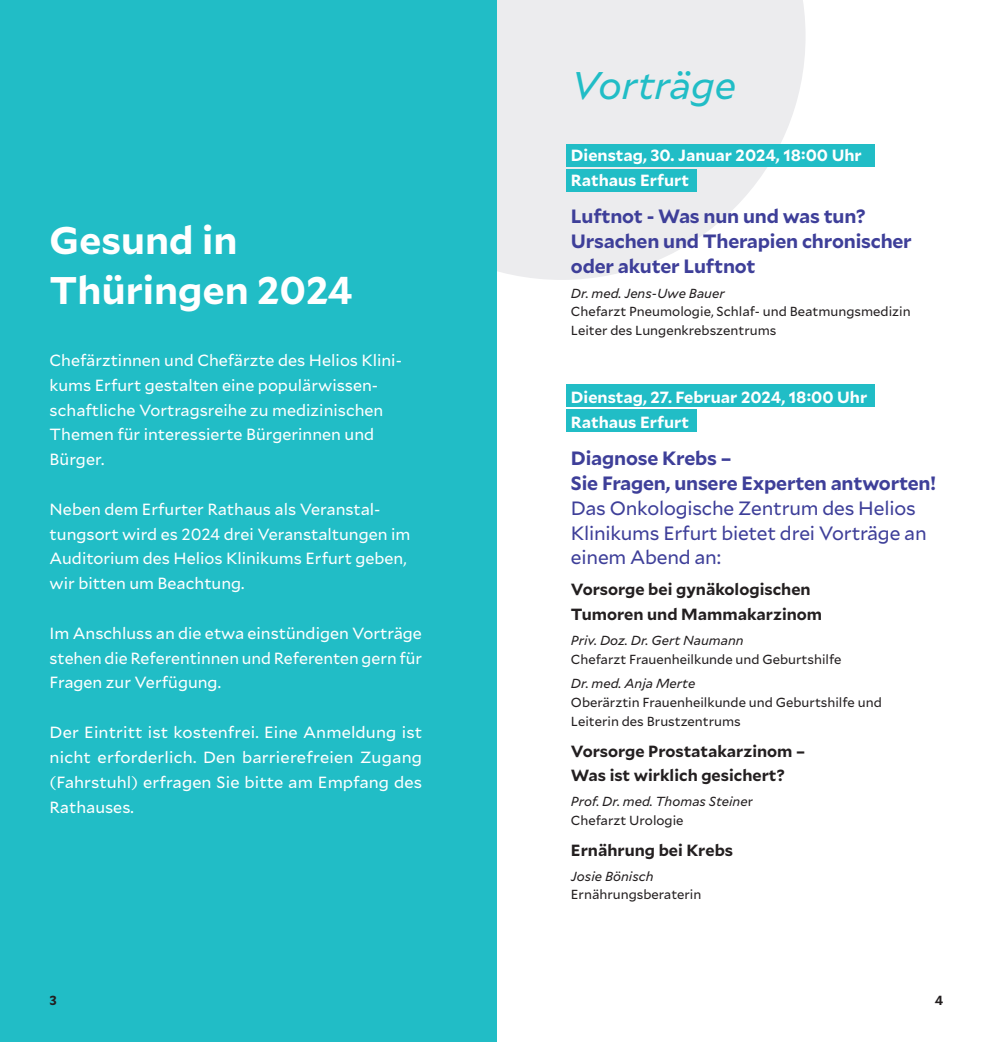
<style>
.page{position:relative;width:993px;height:1042px;background:#fff}
.page>*{position:absolute;margin:0;border:0;box-sizing:border-box;transform-origin:0 0}
.t1{font:700 38.5px/49.5px "Mallory";color:#fff}
.t2{font:italic 38.5px "Mallory";color:#21bdc6}
.t3{font:700 19.25px/24.8px "Mallory";letter-spacing:-.01em;color:#3e3f99}
.t4{font:19.25px/24.8px "Mallory";letter-spacing:-.01em;color:#3e3f99}
.t5{font:16.1px/24.8px "Mallory";color:#fff}
.t6{font:700 16.1px/24.8px "Mallory";color:#231f20}
.t7{font:700 16.1px/24.8px "Mallory";color:#fff}
.t8{font:13.12px/18.6px "Mallory";color:#231f20}
.t9{font:italic 13.12px/18.6px "Mallory";color:#231f20}
.t10{font:700 13.12px "Mallory";color:#231f20}
.s1{font-style:normal}
</style>
<div class="page">
<svg style="left:496px;top:0;width:309px;height:280px;fill:#ececee"></svg>
<div style="left:566px;top:144px;width:308px;height:23px;background:#21bdc6"></div>
<div style="left:566px;top:384px;width:308px;height:23px;background:#21bdc6"></div>
<div style="left:566px;top:169px;width:130px;height:22px;background:#21bdc6"></div>
<div style="left:566px;top:409px;width:130px;height:23px;background:#21bdc6"></div>
<div style="left:0;top:0;width:496px;height:1042px;background:#21bdc6"></div>
<h1 class="t1" style="left:50px;top:213px;width:304px">Gesund in<br>Thüringen 2024</h1>
<p class="t5" style="left:50px;top:347px;width:354px">Chefärztinnen und Chefärzte des Helios Klini&shy;kums Erfurt gestalten eine populärwissen&shy;schaftliche Vortragsreihe zu medizinischen Themen für interessierte Bürgerinnen und Bürger.</p>
<p class="t5" style="left:50px;top:496px;width:362px">Neben dem Erfurter Rathaus als Veranstal&shy;tungsort wird es 2024 drei Veranstaltungen im Auditorium des Helios Klinikums Erfurt geben, wir bitten um Beachtung.</p>
<p class="t5" style="left:50px;top:620px;width:374px;text-align:justify">Im Anschluss an die etwa einstündigen Vorträge stehen die Referentinnen und Referenten gern für Fragen zur Verfügung.</p>
<p class="t5" style="left:50px;top:719px;width:374px;text-align:justify">Der Eintritt ist kostenfrei. Eine Anmeldung ist nicht erforderlich. Den barrierefreien Zugang (Fahrstuhl) erfragen Sie bitte am Empfang des Rathauses.</p>
<h1 class="t2" style="left:570px;top:58px;width:166px">Vorträge</h1>
<p class="t7" style="left:570px;top:142px;width:292px">Dienstag, 30. Januar 2024, 18:00 Uhr<br>Rathaus Erfurt</p>
<p class="t3" style="left:570px;top:203px;width:342px">Luftnot - Was nun und was tun?<br>Ursachen und Therapien chronischer oder akuter Luftnot</p>
<p class="t9" style="left:570px;top:283px;width:155px">Dr. med. Jens-Uwe Bauer</p>
<p class="t8" style="left:570px;top:302px;width:341px">Chefarzt Pneumologie, Schlaf- und Beatmungsmedizin<br>Leiter des Lungenkrebszentrums</p>
<p class="t7" style="left:570px;top:384px;width:298px">Dienstag, 27. Februar 2024, 18:00 Uhr<br>Rathaus Erfurt</p>
<p class="t3" style="left:570px;top:445px;width:366px">Diagnose Krebs –<br>Sie Fragen, unsere Experten antworten!</p>
<p class="t4" style="left:570px;top:494px;width:357px">Das Onkologische Zentrum des Helios<br>Klinikums Erfurt bietet drei Vorträge an einem Abend an:</p>
<p class="t6" style="left:570px;top:576px;width:252px">Vorsorge bei gynäkologischen<br>Tumoren und Mammakarzinom</p>
<p class="t9" style="left:570px;top:630px;width:174px">Priv. Doz. Dr. Gert Naumann</p>
<p class="t8" style="left:570px;top:649px;width:272px">Chefarzt Frauenheilkunde und Geburtshilfe</p>
<p class="t9" style="left:570px;top:674px;width:126px">Dr. med. Anja Merte</p>
<p class="t8" style="left:570px;top:692px;width:312px">Oberärztin Frauenheilkunde und Geburtshilfe und<br>Leiterin des Brustzentrums</p>
<p class="t6" style="left:570px;top:737px;width:235px">Vorsorge Prostatakarzinom –<br>Was ist wirklich gesichert?</p>
<p class="t9" style="left:570px;top:792px;width:184px">Prof. Dr. med. Thomas Steine<span class="s1">r<br>Chefarzt Urologie</span></p>
<p class="t6" style="left:570px;top:837px;width:164px">Ernährung bei Krebs</p>
<p class="t9" style="left:570px;top:866px;width:84px">Josie Bönisch</p>
<p class="t8" style="left:570px;top:885px;width:132px">Ernährungsberaterin</p>
<p class="t10" style="left:50px;top:990px;width:9px">3</p>
<p class="t10" style="left:934px;top:990px;width:10px">4</p>
</div>
